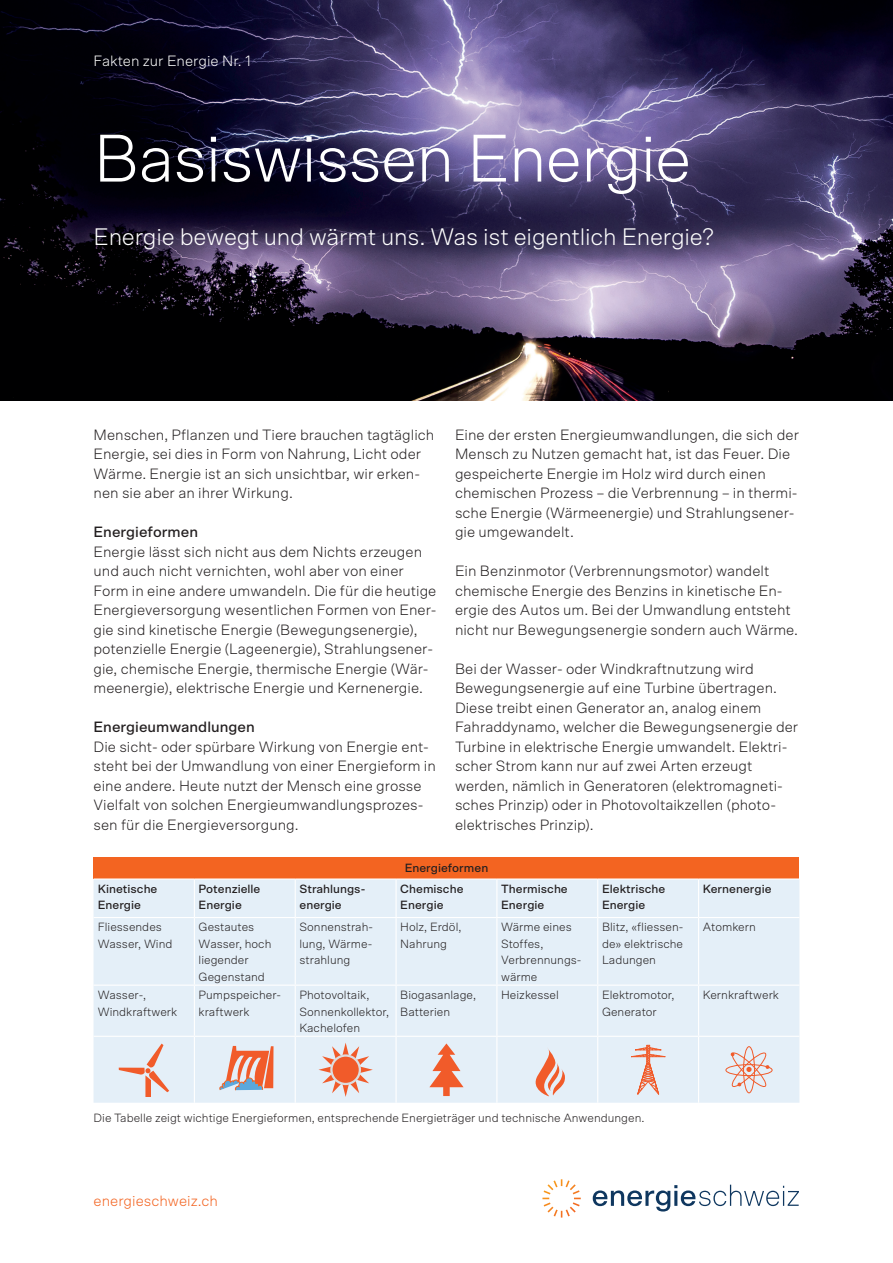
<style>
.page{position:relative;width:893px;height:1263px;background:#fff}
.page>*{position:absolute;margin:0;border:0;box-sizing:border-box;transform-origin:0 0}
.ECH_45_Titel{font:300 67.5px "Scto Grotesk A";letter-spacing:-.02em;color:#fff}
.ECH_16_Lead{font:300 24px "Scto Grotesk A";letter-spacing:-.01em;color:#fff}
.ECH_10_Lauftext{font:300 15px/19.5px "Scto Grotesk A";color:#231f20}
.ECH_10_Untertitel{font:500 15px "Scto Grotesk A";color:#231f20}
.t1{font:300 15px "Scto Grotesk A";color:#fff}
.t2{font:300 15px "Scto Grotesk A";color:#f36421}
.ECH_8_Marginalien{font:300 12px/16.5px "Scto Grotesk A";color:#231f20}
.ECH_8_Marginalien-2{font:500 12px/16.5px "Scto Grotesk A";color:#231f20}
</style>
<div class="page">
<img style="left:0;top:0;width:893px;height:401px">
<div style="left:94px;top:858px;width:705px;height:21px;background:#f36421"></div>
<div style="left:94px;top:880px;width:705px;height:223px;background:#e4eff8"></div>
<hr style="left:94px;top:878px;width:100px;height:2px;background:#fff">
<hr style="left:194px;top:878px;width:101px;height:2px;background:#fff">
<hr style="left:194px;top:880px;width:1px;height:37px;background:#fff">
<hr style="left:295px;top:878px;width:101px;height:2px;background:#fff">
<hr style="left:295px;top:880px;width:1px;height:37px;background:#fff">
<hr style="left:396px;top:878px;width:101px;height:2px;background:#fff">
<hr style="left:395px;top:880px;width:2px;height:37px;background:#fff">
<hr style="left:497px;top:878px;width:101px;height:2px;background:#fff">
<hr style="left:496px;top:880px;width:1px;height:37px;background:#fff">
<hr style="left:598px;top:878px;width:101px;height:2px;background:#fff">
<hr style="left:699px;top:878px;width:100px;height:2px;background:#fff">
<hr style="left:698px;top:880px;width:1px;height:37px;background:#fff">
<hr style="left:94px;top:917px;width:100px;height:1px;background:#fff">
<hr style="left:194px;top:917px;width:101px;height:1px;background:#fff">
<hr style="left:194px;top:918px;width:1px;height:66px;background:#fff">
<hr style="left:194px;top:986px;width:1px;height:50px;background:#fff">
<hr style="left:295px;top:917px;width:101px;height:1px;background:#fff">
<hr style="left:295px;top:918px;width:1px;height:66px;background:#fff">
<hr style="left:295px;top:986px;width:1px;height:50px;background:#fff">
<hr style="left:396px;top:917px;width:101px;height:1px;background:#fff">
<hr style="left:395px;top:918px;width:2px;height:66px;background:#fff">
<hr style="left:395px;top:986px;width:2px;height:50px;background:#fff">
<hr style="left:497px;top:917px;width:101px;height:1px;background:#fff">
<hr style="left:496px;top:918px;width:1px;height:66px;background:#fff">
<hr style="left:496px;top:986px;width:1px;height:50px;background:#fff">
<hr style="left:598px;top:917px;width:101px;height:1px;background:#fff">
<hr style="left:699px;top:917px;width:100px;height:1px;background:#fff">
<hr style="left:698px;top:918px;width:1px;height:66px;background:#fff">
<hr style="left:698px;top:986px;width:1px;height:50px;background:#fff">
<hr style="left:94px;top:984px;width:100px;height:2px;background:#fff">
<hr style="left:94px;top:1036px;width:100px;height:1px;background:#fff">
<hr style="left:194px;top:984px;width:101px;height:2px;background:#fff">
<hr style="left:194px;top:1036px;width:101px;height:1px;background:#fff">
<hr style="left:194px;top:1037px;width:1px;height:66px;background:#fff">
<hr style="left:295px;top:984px;width:101px;height:2px;background:#fff">
<hr style="left:295px;top:1036px;width:101px;height:1px;background:#fff">
<hr style="left:295px;top:1037px;width:1px;height:66px;background:#fff">
<hr style="left:396px;top:984px;width:101px;height:2px;background:#fff">
<hr style="left:396px;top:1036px;width:101px;height:1px;background:#fff">
<hr style="left:395px;top:1037px;width:2px;height:66px;background:#fff">
<hr style="left:497px;top:984px;width:101px;height:2px;background:#fff">
<hr style="left:497px;top:1036px;width:101px;height:1px;background:#fff">
<hr style="left:496px;top:1037px;width:1px;height:66px;background:#fff">
<hr style="left:598px;top:984px;width:101px;height:2px;background:#fff">
<hr style="left:598px;top:1036px;width:101px;height:1px;background:#fff">
<hr style="left:597px;top:1037px;width:1px;height:66px;background:#fff">
<hr style="left:699px;top:984px;width:100px;height:2px;background:#fff">
<hr style="left:699px;top:1036px;width:100px;height:1px;background:#fff">
<hr style="left:698px;top:1037px;width:1px;height:66px;background:#fff">
<svg style="left:119px;top:1043px;width:50px;height:53px;background:#e6d3d1"></svg>
<svg style="left:220px;top:1046px;width:53px;height:45px;background:#dba294"></svg>
<svg style="left:318px;top:1042px;width:55px;height:55px;background:#e6d4d2"></svg>
<div style="left:331px;top:1055px;width:29px;height:29px;background:#f15b2a;border-radius:50%"></div>
<div style="left:330px;top:1054px;width:31px;height:31px;border:2px solid #dcdddf;border-radius:50%"></div>
<svg style="left:429px;top:1043px;width:35px;height:53px;background:#e9af9f"></svg>
<svg style="left:530px;top:1043px;width:35px;height:53px"></svg>
<svg style="left:543px;top:857px;width:117px;height:238px;background:#e6dfe0"></svg>
<svg style="left:621px;top:1044px;width:55px;height:51px;background:#e5d8d8"></svg>
<div style="left:726px;top:1064px;width:46px;height:12px;border:1px solid #f15b2a;border-radius:50%"></div>
<div style="left:743px;top:1046px;width:12px;height:47px;border:1px solid #f15b2a;border-radius:50%"></div>
<svg style="left:730px;top:1050px;width:39px;height:39px;background:#e6cac5"></svg>
<svg style="left:593px;top:1185px;width:206px;height:26px"></svg>
<svg style="left:542px;top:1179px;width:39px;height:38px"></svg>
<p class="t1" style="left:94px;top:52px;width:159px">Fakten zur Energie Nr. 1</p>
<p class="ECH_45_Titel" style="left:94px;top:119px;width:600px">Basiswissen Energie</p>
<p class="ECH_16_Lead" style="left:94px;top:222px;width:622px">Energie bewegt und wärmt uns. Was ist eigentlich Energie?</p>
<p class="ECH_10_Lauftext" style="left:94px;top:424px;width:342px">Menschen, Pflanzen und Tiere brauchen tagtäglich Energie, sei dies in Form von Nahrung, Licht oder Wärme. Energie ist an sich unsichtbar, wir erken&shy;nen sie aber an ihrer Wirkung.</p>
<p class="ECH_10_Untertitel" style="left:94px;top:523px;width:106px">Energieformen</p>
<p class="ECH_10_Lauftext" style="left:94px;top:541px;width:345px">Energie lässt sich nicht aus dem Nichts erzeugen und auch nicht vernichten, wohl aber von einer Form in eine andere umwandeln. Die für die heutige Energieversorgung wesentlichen Formen von Ener&shy;gie sind kinetische Energie (Bewegungsenergie), potenzielle Energie (Lageenergie), Strahlungsener&shy;gie, chemische Energie, thermische Energie (Wär&shy;meenergie), elektrische Energie und Kernenergie.</p>
<p class="ECH_10_Untertitel" style="left:94px;top:718px;width:163px">Energieumwandlungen</p>
<p class="ECH_10_Lauftext" style="left:94px;top:736px;width:344px">Die sicht- oder spürbare Wirkung von Energie ent&shy;steht bei der Umwandlung von einer Energieform in eine andere. Heute nutzt der Mensch eine grosse Vielfalt von solchen Energieumwandlungsprozes&shy;sen für die Energieversorgung.</p>
<p class="ECH_10_Lauftext" style="left:455px;top:424px;width:346px">Eine der ersten Energieumwandlungen, die sich der Mensch zu Nutzen gemacht hat, ist das Feuer. Die gespeicherte Energie im Holz wird durch einen chemischen Prozess – die Verbrennung – in thermi&shy;sche Energie (Wärmeenergie) und Strahlungsener&shy;gie umgewandelt.</p>
<p class="ECH_10_Lauftext" style="left:455px;top:561px;width:345px">Ein Benzinmotor (Verbrennungsmotor) wandelt chemische Energie des Benzins in kinetische En&shy;ergie des Autos um. Bei der Umwandlung entsteht nicht nur Bewegungsenergie sondern auch Wärme.</p>
<p class="ECH_10_Lauftext" style="left:455px;top:658px;width:345px">Bei der Wasser- oder Windkraftnutzung wird Bewegungsenergie auf eine Turbine übertragen.<br>Diese treibt einen Generator an, analog einem Fahraddynamo, welcher die Bewegungsenergie der Turbine in elektrische Energie umwandelt. Elektri&shy;scher Strom kann nur auf zwei Arten erzeugt werden, nämlich in Generatoren (elektromagneti&shy;sches Prinzip) oder in Photovoltaikzellen (photo&shy;elektrisches Prinzip).</p>
<p class="ECH_8_Marginalien-2" style="left:405px;top:859px;width:85px">Energieformen</p>
<p class="ECH_8_Marginalien-2" style="left:98px;top:880px;width:61px">Kinetische<br>Energie</p>
<p class="ECH_8_Marginalien-2" style="left:199px;top:880px;width:63px">Potenzielle<br>Energie</p>
<p class="ECH_8_Marginalien-2" style="left:299px;top:880px;width:67px">Strahlungs&shy;energie</p>
<p class="ECH_8_Marginalien-2" style="left:400px;top:880px;width:65px">Chemische<br>Energie</p>
<p class="ECH_8_Marginalien-2" style="left:501px;top:880px;width:68px">Thermische<br>Energie</p>
<p class="ECH_8_Marginalien-2" style="left:602px;top:880px;width:65px">Elektrische<br>Energie</p>
<p class="ECH_8_Marginalien-2" style="left:703px;top:880px;width:70px">Kernenergie</p>
<p class="ECH_8_Marginalien" style="left:98px;top:919px;width:66px">Fliessendes</p>
<p class="ECH_8_Marginalien" style="left:98px;top:935px;width:76px">Wasser, Wind</p>
<p class="ECH_8_Marginalien" style="left:199px;top:919px;width:74px">Gestautes<br>Wasser, hoch liegender<br>Gegenstand</p>
<p class="ECH_8_Marginalien" style="left:299px;top:919px;width:75px;text-align:justify">Sonnenstrah&shy;lung, Wärme&shy;strahlung</p>
<p class="ECH_8_Marginalien" style="left:400px;top:919px;width:63px">Holz, Erdöl,</p>
<p class="ECH_8_Marginalien" style="left:501px;top:919px;width:82px">Wärme eines<br>Stoffes,<br>Verbrennungs&shy;wärme</p>
<p class="ECH_8_Marginalien" style="left:602px;top:919px;width:83px;text-align:justify">Blitz, «fliessen&shy;de» elektrische Ladungen</p>
<p class="ECH_8_Marginalien" style="left:703px;top:919px;width:55px">Atomkern</p>
<p class="ECH_8_Marginalien" style="left:400px;top:935px;width:48px">Nahrung</p>
<p class="ECH_8_Marginalien" style="left:98px;top:986px;width:81px">Wasser-,<br>Windkraftwerk</p>
<p class="ECH_8_Marginalien" style="left:199px;top:986px;width:84px">Pumpspeicher&shy;kraftwerk</p>
<p class="ECH_8_Marginalien" style="left:299px;top:986px;width:91px">Photovoltaik,<br>Sonnenkollektor,<br>Kachelofen</p>
<p class="ECH_8_Marginalien" style="left:400px;top:986px;width:77px">Biogasanlage,<br>Batterien</p>
<p class="ECH_8_Marginalien" style="left:501px;top:986px;width:59px">Heizkessel</p>
<p class="ECH_8_Marginalien" style="left:602px;top:986px;width:74px">Elektromotor,<br>Generator</p>
<p class="ECH_8_Marginalien" style="left:703px;top:986px;width:78px">Kernkraftwerk</p>
<p class="ECH_8_Marginalien" style="left:94px;top:1110px;width:552px">Die Tabelle zeigt wichtige Energieformen, entsprechende Energieträger und technische Anwendungen.</p>
<p class="t2" style="left:94px;top:1191px;width:126px">energieschweiz.ch</p>
</div>
